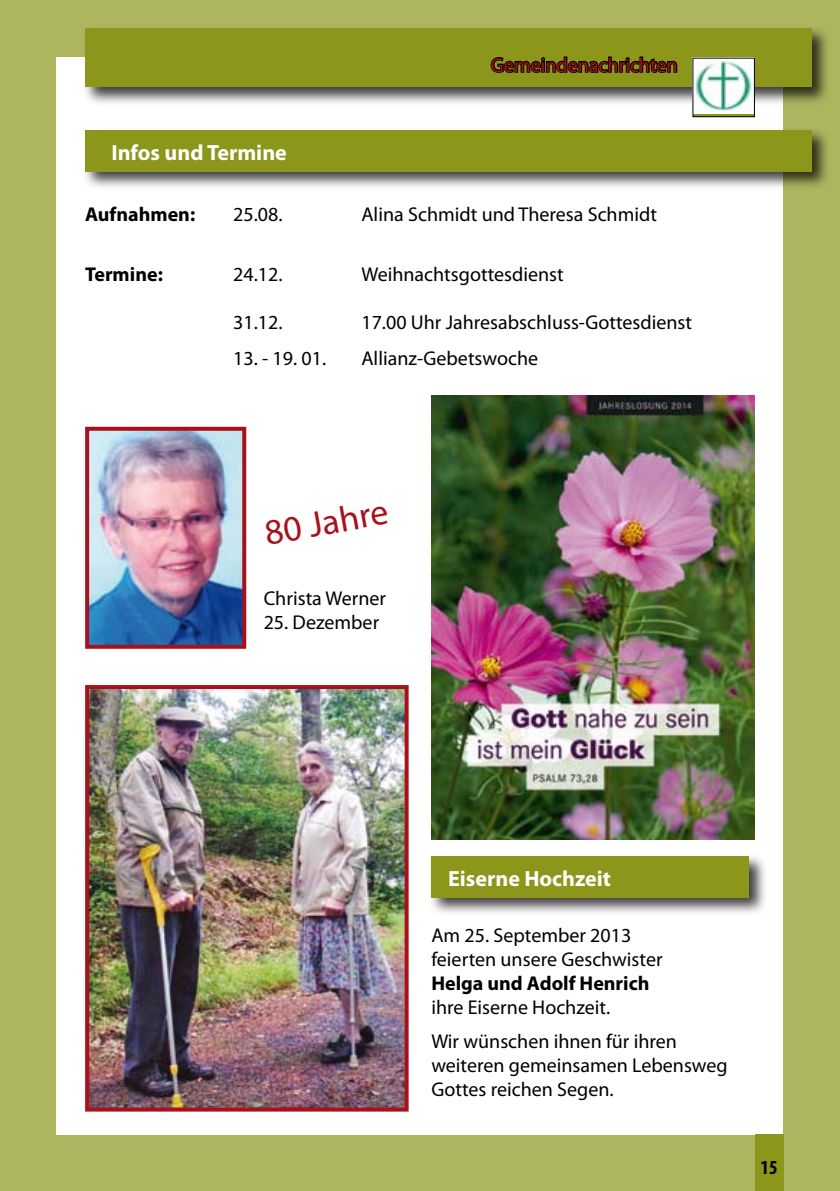
<style>
.page{position:relative;width:840px;height:1191px;background:#fff}
.page>*{position:absolute;margin:0;border:0;box-sizing:border-box;transform-origin:0 0}
.t1{font:36px "Myriad Pro";color:#a8111c}
.t2{font:700 22px "Myriad Pro";color:#fff}
.t3{font:20px/24px "Myriad Pro";color:#000}
.t4{font:700 20px "Myriad Pro";color:#000}
.t5{font:20px "Myriad Pro";color:#a8111c}
.t6{font:700 condensed 20px "Myriad Pro";color:#000}
</style>
<div class="page">
<div style="left:0;top:0;width:839px;height:1191px;background:#aeb55f"></div>
<div style="left:57px;top:57px;width:725px;height:1077px;background:#fff"></div>
<div style="left:754px;top:1134px;width:28px;height:57px;background:#8b961a"></div>
<div style="left:82px;top:127px;width:756px;height:72px;background:#000;opacity:.75"></div>
<div style="left:85px;top:130px;width:726px;height:41px;background:#8b961a"></div>
<div style="left:82px;top:25px;width:756px;height:90px;background:#000;opacity:.75"></div>
<div style="left:85px;top:28px;width:726px;height:59px;background:#8b961a"></div>
<img style="left:692px;top:57px;width:62px;height:57px">
<svg style="left:489px;top:56px;width:190px;height:72px"></svg>
<div style="left:428px;top:853px;width:348px;height:72px;background:#000;opacity:.75"></div>
<div style="left:431px;top:856px;width:317px;height:41px;background:#8b961a"></div>
<img style="left:90px;top:690px;width:313px;height:416px">
<div style="left:85px;top:685px;width:323px;height:426px;border:4px solid #a8111c"></div>
<img style="left:90px;top:432px;width:151px;height:212px">
<div style="left:85px;top:427px;width:161px;height:222px;border:4px solid #a8111c"></div>
<img style="left:431px;top:395px;width:323px;height:444px">
<p class="t2" style="left:111px;top:138px;width:177px">Infos und Termine</p>
<p class="t5" style="left:490px;top:53px;width:188px">Gemeindenachrichten</p>
<p class="t4" style="left:85px;top:201px;width:111px">Aufnahmen:</p>
<p class="t3" style="left:233px;top:201px;width:51px">25.08.</p>
<p class="t3" style="left:361px;top:201px;width:297px">Alina Schmidt und Theresa Schmidt</p>
<p class="t4" style="left:85px;top:261px;width:79px">Termine:</p>
<p class="t3" style="left:233px;top:261px;width:51px">24.12.</p>
<p class="t3" style="left:361px;top:261px;width:204px">Weihnachtsgottesdienst</p>
<p class="t3" style="left:233px;top:309px;width:51px">31.12.</p>
<p class="t3" style="left:361px;top:309px;width:332px">17.00 Uhr Jahresabschluss-Gottesdienst</p>
<p class="t3" style="left:233px;top:345px;width:94px">13. - 19. 01.</p>
<p class="t3" style="left:361px;top:345px;width:178px">Allianz-Gebetswoche</p>
<h1 class="t1" style="left:261px;top:511px;width:126px;rotate:-10deg">80 Jahre</h1>
<p class="t3" style="left:263px;top:586px;width:124px">Christa Werner</p>
<p class="t3" style="left:263px;top:610px;width:117px">25. Dezember</p>
<p class="t2" style="left:448px;top:864px;width:164px">Eiserne Hochzeit</p>
<p class="t3" style="left:431px;top:923px;width:232px">Am 25. September 2013 feierten unsere Geschwister</p>
<p class="t4" style="left:431px;top:970px;width:219px">Helga und Adolf Henrich</p>
<p class="t3" style="left:431px;top:990px;width:247px;line-height:34px">ihre Eiserne Hochzeit.<br>Wir wünschen ihnen für ihren</p>
<p class="t3" style="left:431px;top:1053px;width:298px">weiteren gemeinsamen Lebensweg<br>Gottes reichen Segen.</p>
<p class="t6" style="left:760px;top:1155px;width:19px">15</p>
</div>
